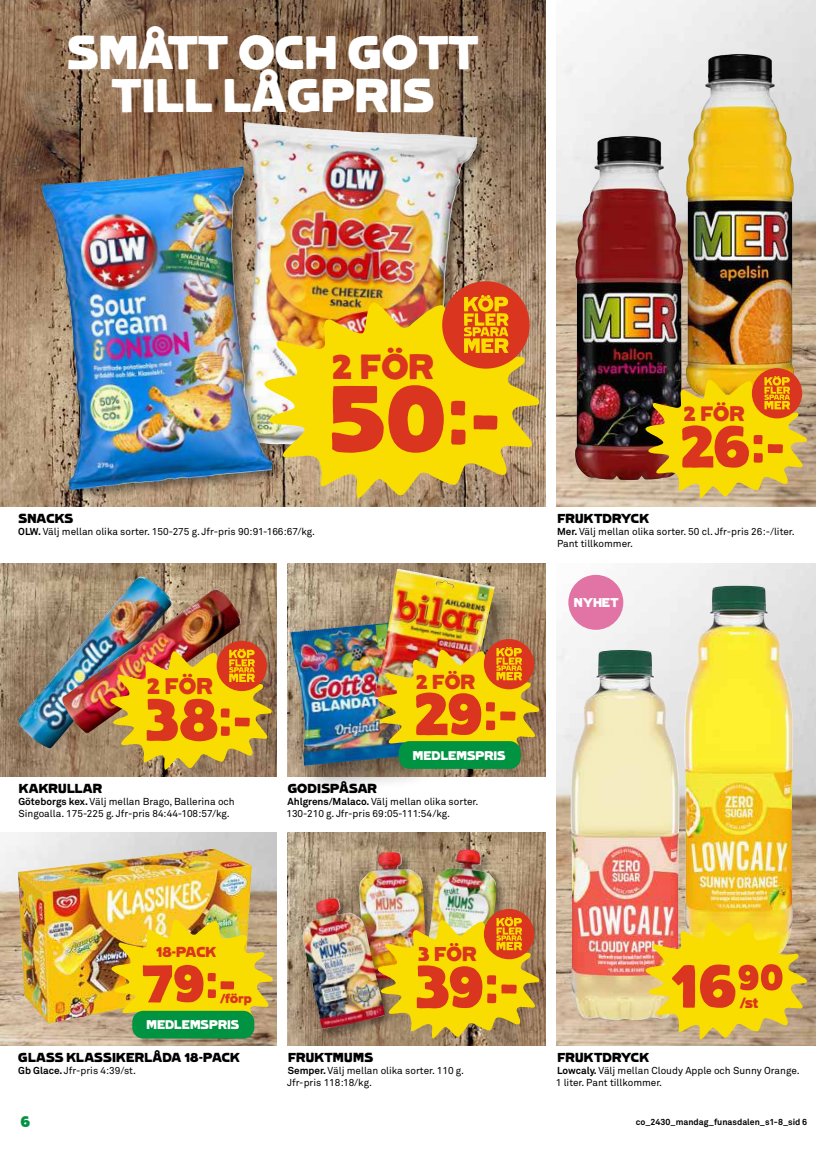
<style>
.page{position:relative;width:833px;height:1152px;background:#fff}
.page>*{position:absolute;margin:0;border:0;box-sizing:border-box;transform-origin:0 0}
.t1{font:92px "Coop New Regular Price";color:#da351e}
.t2{font:59.75px "Coop New Regular Price";color:#da351e}
.t3{font:58.62px "Coop New Regular Price";letter-spacing:-.02em;color:#da351e}
.t4{font:58px "Coop New Regular Price";color:#da351e}
.t5{font:57.5px "Coop New Regular Price";color:#da351e}
.t6{font:52.5px "Coop New Regular Price";color:#da351e}
.t7{font:45px/42.5px "Coop New";color:#fff;text-align:center}
.t8{font:33.62px "Coop New";color:#da351e}
.t9{font:23.88px "Coop New";color:#da351e}
.t10{font:21.75px "Coop New";color:#da351e}
.t11{font:21px "Coop New";color:#da351e}
.t12{font:20px "Coop New";color:#da351e}
.t13{font:19.5px "Coop New";color:#da351e}
.t14{font:19.25px "Coop New";color:#da351e}
.t15{font:15px "Coop New";color:#009341}
.t16{font:13.88px "Coop New";color:#da351e}
.t17{font:12.5px "Coop New";letter-spacing:.01em;color:#000}
.t18{font:12.25px "Coop New";color:#fff}
.t19{font:12px "Coop New";color:#fff}
.t20{font:10px/12px "Akkurat";color:#000}
.t21{font:700 8.75px "Akkurat";color:#000}
.s1{font-weight:700}
</style>
<div class="page">
<img style="left:287px;top:563px;width:259px;height:213px">
<img style="left:0;top:563px;width:276px;height:213px">
<img style="left:287px;top:833px;width:259px;height:212px">
<img style="left:0;top:0;width:546px;height:507px">
<img style="left:0;top:833px;width:277px;height:212px">
<img style="left:556px;top:0;width:259px;height:507px">
<img style="left:556px;top:563px;width:259px;height:482px">
<img style="left:18px;top:576px;width:154px;height:172px">
<div style="left:221px;top:121px;width:268px;height:346px;background:#000;opacity:.38"></div>
<img style="left:222px;top:122px;width:237px;height:179px">
<div style="left:40px;top:165px;width:244px;height:336px;background:#000;opacity:.38"></div>
<img style="left:42px;top:167px;width:199px;height:242px">
<img style="left:686px;top:54px;width:108px;height:322px">
<img style="left:575px;top:136px;width:108px;height:344px">
<div style="left:752px;top:368px;width:50px;height:50px;background:#da351e;border-radius:50%"></div>
<svg style="left:645px;top:376px;width:162px;height:126px;background:#d7b122"></svg>
<div style="left:357px;top:850px;width:82px;height:141px;background:#000;opacity:.38"></div>
<img style="left:359px;top:852px;width:36px;height:44px">
<div style="left:301px;top:896px;width:95px;height:144px;background:#000;opacity:.38"></div>
<img style="left:302px;top:898px;width:38px;height:130px">
<div style="left:424px;top:847px;width:84px;height:142px;background:#000;opacity:.38"></div>
<img style="left:425px;top:850px;width:63px;height:67px">
<div style="left:484px;top:909px;width:50px;height:50px;background:#da351e;border-radius:50%"></div>
<img style="left:378px;top:917px;width:162px;height:125px">
<img style="left:62px;top:589px;width:179px;height:144px">
<div style="left:217px;top:641px;width:50px;height:50px;background:#da351e;border-radius:50%"></div>
<img style="left:110px;top:648px;width:162px;height:125px">
<img style="left:18px;top:871px;width:229px;height:152px">
<img style="left:684px;top:585px;width:109px;height:335px">
<img style="left:570px;top:650px;width:109px;height:370px">
<div style="left:287px;top:618px;width:149px;height:178px;background:#000;opacity:.38"></div>
<img style="left:326px;top:622px;width:45px;height:7px">
<div style="left:371px;top:565px;width:153px;height:181px;background:#000;opacity:.38"></div>
<img style="left:374px;top:568px;width:121px;height:148px">
<div style="left:484px;top:639px;width:50px;height:50px;background:#da351e;border-radius:50%"></div>
<img style="left:378px;top:647px;width:162px;height:124px">
<img style="left:111px;top:918px;width:163px;height:123px">
<div style="left:132px;top:1010px;width:122px;height:28px;background:#009341;border-radius:11px"></div>
<img style="left:645px;top:920px;width:162px;height:123px">
<img style="left:264px;top:301px;width:276px;height:203px">
<div style="left:442px;top:281px;width:87px;height:88px;background:#da351e;border-radius:50%"></div>
<svg style="left:464px;top:295px;width:44px;height:58px"></svg>
<div style="left:568px;top:575px;width:55px;height:55px;background:#e273a5;border-radius:50%"></div>
<h3 class="t7" style="left:67px;top:31px;width:413px">SMÅTT OCH GOTT<br>TILL LÅGPRIS</h3>
<h3 class="t8" style="left:332px;top:347px;width:103px">2 FÖR</h3>
<h1 class="t1" style="left:329px;top:367px;width:173px">50k</h1>
<p class="t17" style="left:19px;top:511px;width:56px">SNACKS</p>
<p class="t20" style="left:18px;top:526px;width:298px"><span class="s1">OLW.</span> Välj mellan olika sorter. 150-275 g. Jfr-pris 90:91-166:67/kg.</p>
<h3 class="t10" style="left:147px;top:673px;width:67px">2 FÖR</h3>
<h3 class="t5" style="left:145px;top:687px;width:108px">38k</h3>
<h3 class="t13" style="left:416px;top:670px;width:60px">2 FÖR</h3>
<h3 class="t3" style="left:414px;top:681px;width:104px">29k</h3>
<p class="t19" style="left:413px;top:748px;width:94px">MEDLEMSPRIS</p>
<p class="t17" style="left:19px;top:780px;width:85px">KAKRULLAR</p>
<p class="t20" style="left:18px;top:795px;width:218px"><span class="s1">Göteborgs kex.</span> Välj mellan Brago, Ballerina och<br>Singoalla. 175-225 g. Jfr-pris 84:44-108:57/kg.</p>
<p class="t17" style="left:288px;top:780px;width:91px">GODISPÅSAR</p>
<p class="t20" style="left:286px;top:795px;width:193px"><span class="s1">Ahlgrens/Malaco.</span> Välj mellan olika sorter.<br>130-210 g. Jfr-pris 69:05-111:54/kg.</p>
<h3 class="t12" style="left:684px;top:401px;width:62px">2 FÖR</h3>
<h3 class="t4" style="left:680px;top:414px;width:106px">26k</h3>
<p class="t17" style="left:557px;top:511px;width:93px">FRUKTDRYCK</p>
<p class="t20" style="left:557px;top:526px;width:239px"><span class="s1">Mer.</span> Välj mellan olika sorter. 50 cl. Jfr-pris 26:-/liter.<br>Pant tillkommer.</p>
<p class="t18" style="left:574px;top:595px;width:46px">NYHET</p>
<h3 class="t16" style="left:156px;top:944px;width:62px">18-PACK</h3>
<h3 class="t6" style="left:142px;top:954px;width:95px">79k</h3>
<h3 class="t11" style="left:220px;top:982px;width:34px">/förp</h3>
<p class="t19" style="left:146px;top:1017px;width:94px">MEDLEMSPRIS</p>
<h3 class="t14" style="left:418px;top:942px;width:60px">3 FÖR</h3>
<h3 class="t3" style="left:415px;top:954px;width:105px">39k</h3>
<h2 class="t2" style="left:671px;top:952px;width:114px">16)=</h2>
<h3 class="t9" style="left:739px;top:984px;width:20px">/st</h3>
<p class="t17" style="left:18px;top:1050px;width:223px">GLASS KLASSIKERLÅDA 18-PACK</p>
<p class="t20" style="left:18px;top:1065px;width:119px"><span class="s1">Gb Glace.</span> Jfr-pris 4:39/st.</p>
<p class="t17" style="left:288px;top:1050px;width:86px">FRUKTMUMS</p>
<p class="t20" style="left:287px;top:1065px;width:178px"><span class="s1">Semper.</span> Välj mellan olika sorter. 110 g.<br>Jfr-pris 118:18/kg.</p>
<p class="t17" style="left:557px;top:1050px;width:93px">FRUKTDRYCK</p>
<p class="t20" style="left:556px;top:1065px;width:245px"><span class="s1">Lowcaly.</span> Välj mellan Cloudy Apple och Sunny Orange.<br>1 liter. Pant tillkommer.</p>
<h3 class="t15" style="left:20px;top:1113px;width:11px">6</h3>
<p class="t21" style="left:636px;top:1116px;width:173px">co_2430_mandag_funasdalen_s1-8_sid 6</p>
</div>
